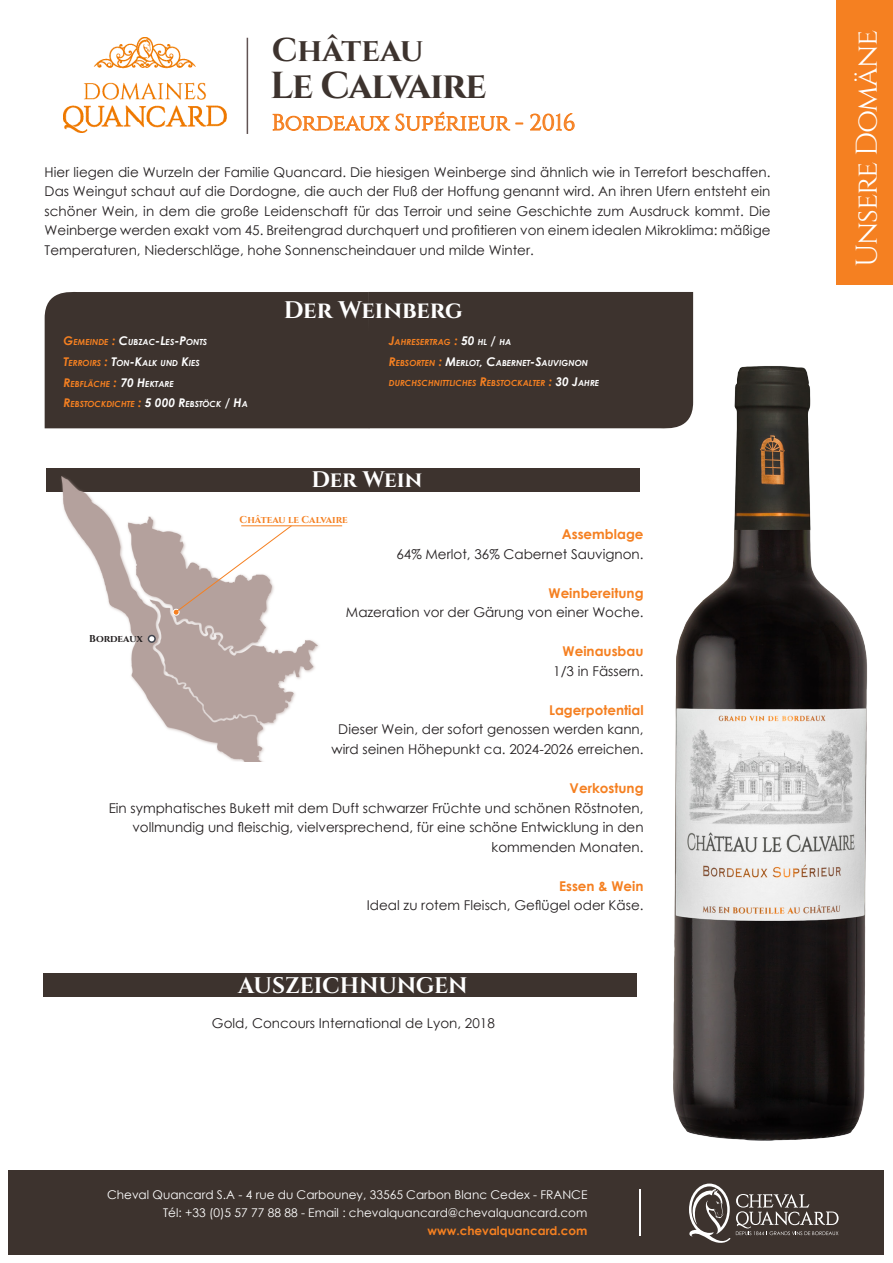
<style>
.page{position:relative;width:893px;height:1263px;background:#fff}
.page>*{position:absolute;margin:0;border:0;box-sizing:border-box;transform-origin:0 0}
.t1{font:700 37.5px "Cinzel";letter-spacing:-.03em;color:#3d332e}
.t2{font:700 33px "Cinzel";color:#3d332e}
.t3{font:30px "Cinzel";letter-spacing:-.04em;color:#fff}
.t4{font:700 24px "Cinzel";letter-spacing:-.005em;color:#fff}
.t5{font:22.5px "Cinzel";color:#f58021}
.t6{font:700 22.5px "Cinzel";letter-spacing:-.005em;color:#fff}
.t7{font:13.5px/19.5px "Century Gothic";color:#231f20;text-align:justify}
.t8{font:700 13.5px "Century Gothic";color:#f58021}
.t9{font:12px "Century Gothic";color:#fff}
.t10{font:700 12px "Century Gothic";color:#f58021}
.t11{font:700 10.05px "Cinzel";color:#f58021}
.t12{font:700 10.05px "Cinzel";color:#231f20}
.t13{font:italic 700 8.4px "Century Gothic";color:#f58021}
.t14{font:italic 700 8.4px "Century Gothic";color:#fff}
.s1{font-size:12px;color:#f58021}
.s2{color:#f58021}
.s3{font-size:12px}
.s4{font-size:12px;color:#fff}
.s5{color:#fff}
</style>
<div class="page">
<div style="left:9px;top:1170px;width:875px;height:84px;background:#3d332e"></div>
<img style="left:64px;top:38px;width:163px;height:95px">
<hr style="left:247px;top:38px;width:1px;height:96px;background:#615353">
<svg style="left:272px;top:111px;width:252px;height:20px"></svg>
<svg style="left:530px;top:113px;width:44px;height:18px"></svg>
<div style="left:837px;top:0;width:56px;height:285px;background:#f58021"></div>
<div style="left:46px;top:468px;width:593px;height:23px;background:#3d332e"></div>
<div style="left:368px;top:292px;width:325px;height:137px;background:#3d332e"></div>
<div style="left:45px;top:292px;width:324px;height:136px;background:#3d332e"></div>
<div style="left:43px;top:974px;width:593px;height:23px;background:#3d332e"></div>
<img style="left:59px;top:476px;width:263px;height:286px">
<div style="left:148px;top:635px;width:7px;height:7px;background:#fff;border-radius:50%"></div>
<div style="left:148px;top:635px;width:8px;height:8px;border:2px solid #40444e;border-radius:50%"></div>
<svg style="left:173px;top:525px;width:120px;height:90px"></svg>
<hr style="left:241px;top:525px;width:101px;height:1px;background:#f58021">
<img style="left:670px;top:360px;width:197px;height:781px">
<svg style="left:689px;top:1183px;width:41px;height:60px"></svg>
<svg style="left:736px;top:1194px;width:102px;height:41px"></svg>
<hr style="left:639px;top:1189px;width:1px;height:46px;background:#fff">
<p class="t2" style="left:272px;top:30px;width:153px">Château</p>
<p class="t1" style="left:270px;top:63px;width:218px">Le Calvaire</p>
<p class="t5" style="left:272px;top:109px;width:305px">Bordeaux Supérieur - 2016</p>
<p class="t7" style="left:45px;top:162px;width:727px">Hier liegen die Wurzeln der Familie Quancard. Die hiesigen Weinberge sind ähnlich wie in Terrefort beschaffen.<br>Das Weingut schaut auf die Dordogne, die auch der Fluß der Hoffung genannt wird. An ihren Ufern entsteht ein schöner Wein, in dem die große Leidenschaft für das Terroir und seine Geschichte zum Ausdruck kommt. Die Weinberge werden exakt vom 45. Breitengrad durchquert und profitieren von einem idealen Mikroklima: mäßige Temperaturen, Niederschläge, hohe Sonnenscheindauer und milde Winter.</p>
<p class="t14" style="left:63px;top:337px;width:145px"><span class="s1">G</span><span class="s2">EMEINDE</span> <span class="s1">:</span> <span class="s3">C</span>UBZAC<span class="s3">-L</span>ES<span class="s3">-P</span>ONTS</p>
<p class="t13" style="left:63px;top:378px;width:112px"><span class="s3">R</span>EBFLÄCHE <span class="s3">:</span> <span class="s4">70 H</span><span class="s5">EKTARE</span></p>
<p class="t13" style="left:63px;top:398px;width:186px"><span class="s3">R</span>EBSTOCKDICHTE <span class="s3">:</span> <span class="s4">5 000 R</span><span class="s5">EBSTÖCK</span> <span class="s4">/ H</span><span class="s5">A</span></p>
<p class="t14" style="left:63px;top:357px;width:138px"><span class="s1">T</span><span class="s2">ERROIRS</span> <span class="s1">:</span> <span class="s3">T</span>ON<span class="s3">-K</span>ALK UND <span class="s3">K</span>IES</p>
<p class="t4" style="left:284px;top:295px;width:181px">Der Weinberg</p>
<p class="t13" style="left:389px;top:337px;width:124px"><span class="s3">J</span>AHRESERTRAG <span class="s3">:</span> <span class="s4">50</span> <span class="s5">HL</span> <span class="s4">/</span> <span class="s5">HA</span></p>
<p class="t14" style="left:389px;top:357px;width:201px"><span class="s1">R</span><span class="s2">EBSORTEN</span> <span class="s1">:</span> <span class="s3">M</span>ERLOT<span class="s3">, C</span>ABERNET<span class="s3">-S</span>AUVIGNON</p>
<p class="t13" style="left:389px;top:378px;width:212px">DURCHSCHNITTLICHES <span class="s3">R</span>EBSTOCKALTER <span class="s3">:</span> <span class="s4">30 J</span><span class="s5">AHRE</span></p>
<p class="t6" style="left:311px;top:466px;width:112px">Der Wein</p>
<p class="t11" style="left:240px;top:513px;width:110px">Château le Calvaire</p>
<p class="t8" style="left:562px;top:526px;width:83px">Assemblage</p>
<p class="t7" style="left:396px;top:544px;width:249px">64% Merlot, 36% Cabernet Sauvignon.</p>
<p class="t8" style="left:548px;top:585px;width:97px">Weinbereitung</p>
<p class="t7" style="left:346px;top:603px;width:299px">Mazeration vor der Gärung von einer Woche.</p>
<p class="t8" style="left:563px;top:643px;width:82px">Weinausbau</p>
<p class="t7" style="left:553px;top:661px;width:92px">1/3 in Fässern.</p>
<p class="t8" style="left:549px;top:702px;width:96px">Lagerpotential</p>
<p class="t7" style="left:338px;top:720px;width:307px">Dieser Wein, der sofort genossen werden kann,</p>
<p class="t7" style="left:331px;top:739px;width:314px">wird seinen Höhepunkt ca. 2024-2026 erreichen.</p>
<p class="t8" style="left:570px;top:780px;width:75px">Verkostung</p>
<p class="t7" style="left:109px;top:798px;width:536px">Ein symphatisches Bukett mit dem Duft schwarzer Früchte und schönen Röstnoten,</p>
<p class="t7" style="left:132px;top:817px;width:513px">vollmundig und fleischig, vielversprechend, für eine schöne Entwicklung in den</p>
<p class="t7" style="left:492px;top:837px;width:153px">kommenden Monaten.</p>
<p class="t8" style="left:559px;top:877px;width:86px">Essen &amp; Wein</p>
<p class="t7" style="left:367px;top:895px;width:278px">Ideal zu rotem Fleisch, Geflügel oder Käse.</p>
<p class="t12" style="left:89px;top:633px;width:55px">Bordeaux</p>
<p class="t6" style="left:238px;top:972px;width:231px">AUSZEICHNUNGEN</p>
<p class="t7" style="left:212px;top:1013px;width:284px">Gold, Concours International de Lyon, 2018</p>
<p class="t9" style="left:107px;top:1187px;width:482px">Cheval Quancard S.A - 4 rue du Carbouney, 33565 Carbon Blanc Cedex - FRANCE</p>
<p class="t9" style="left:163px;top:1205px;width:426px">Tél: +33 (0)5 57 77 88 88 - Email : chevalquancard@chevalquancard.com</p>
<p class="t10" style="left:428px;top:1223px;width:161px">www.chevalquancard.com</p>
<p class="t3" style="left:849px;top:267px;width:239px;rotate:-90deg">Unsere Domäne</p>
</div>
